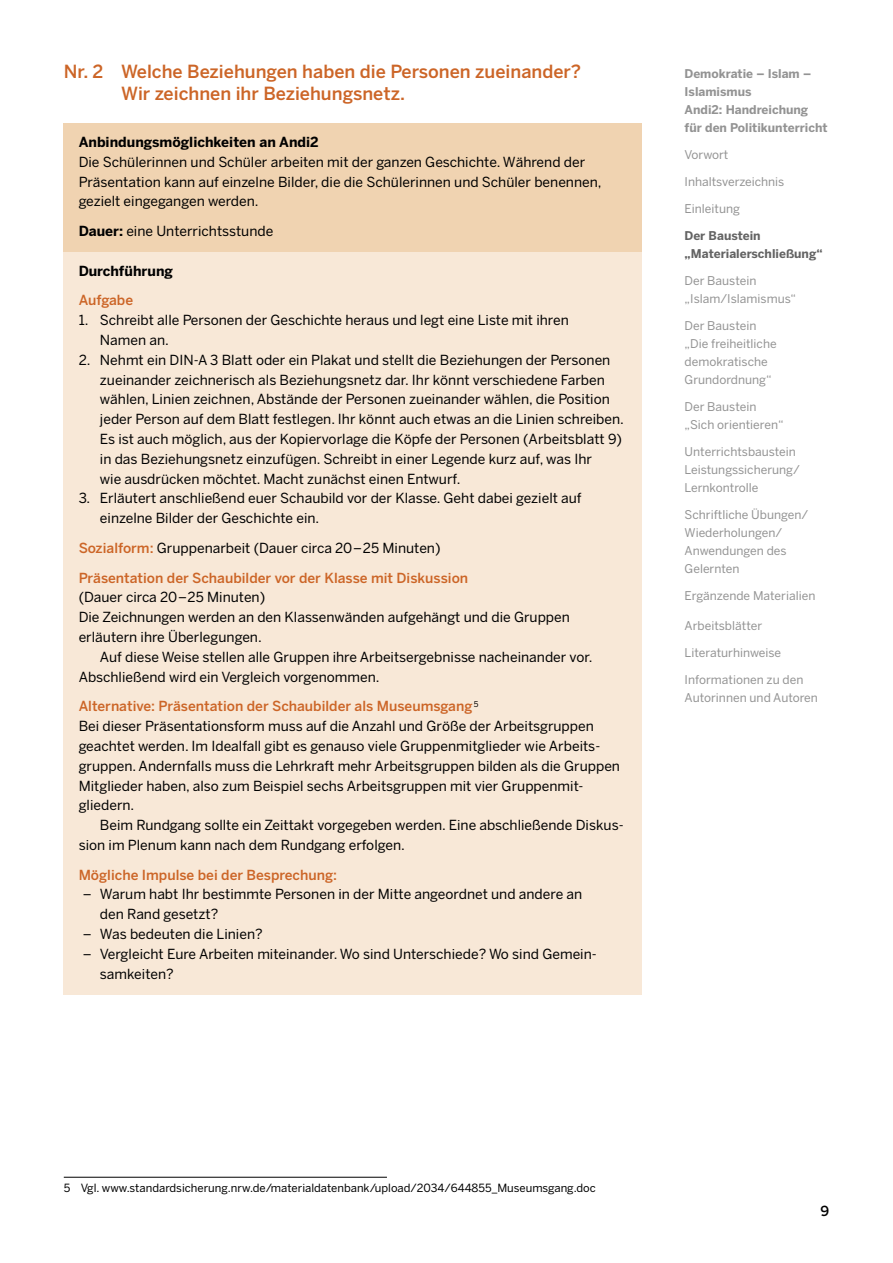
<style>
.page{position:relative;width:893px;height:1263px;background:#fff}
.page>*{position:absolute;margin:0;border:0;box-sizing:border-box;transform-origin:0 0}
.t1{font:500 18px/22.8px "Benton Sans";color:#cc6527}
.t2{font:13.8px/19.8px "Benton Sans";color:#000}
.t3{font:500 13.8px/29.7px "Benton Sans";color:#cc6527}
.t4{font:700 13.8px "Benton Sans";color:#000}
.t5{font:500 13.8px "Benton Sans";color:#000}
.t6{font:12px/18px "Benton Sans";color:#939393}
.t7{font:700 12px/18px "Benton Sans";color:#939393}
.t8{font:700 12px/18px "Benton Sans";color:#636363}
.t9{font:11.25px "Benton Sans";color:#000}
.s1{font-weight:700}
.s2{font-weight:400;color:#000}
.s3{font-weight:500;color:#cc6527}
</style>
<div class="page">
<div style="left:64px;top:252px;width:578px;height:742px;background:#f8e8d7"></div>
<div style="left:64px;top:123px;width:578px;height:129px;background:#f0d3b1"></div>
<hr style="left:64px;top:1177px;width:323px;height:1px;background:#000">
<h1 class="t1" style="left:121px;top:59px;width:462px;text-indent:-57px">Nr. 2 Welche Beziehungen haben die Personen zueinander?<br>Wir zeichnen ihr Beziehungsnetz.</h1>
<p class="t7" style="left:685px;top:64px;width:145px">Demokratie – Islam –<br>Islamismus<br>Andi2: Handreichung für den Politikunterricht</p>
<p class="t6" style="left:685px;top:145px;width:45px">Vorwort</p>
<p class="t6" style="left:685px;top:172px;width:101px">Inhaltsverzeichnis</p>
<p class="t6" style="left:685px;top:199px;width:57px">Einleitung</p>
<p class="t8" style="left:685px;top:226px;width:140px">Der Baustein „Materialerschließung“</p>
<p class="t6" style="left:685px;top:271px;width:113px">Der Baustein „Islam/Islamismus“</p>
<p class="t6" style="left:685px;top:316px;width:94px">Der Baustein „Die freiheitliche demokratische<br>Grundordnung“</p>
<p class="t6" style="left:685px;top:397px;width:101px">Der Baustein „Sich orientieren“</p>
<p class="t6" style="left:685px;top:442px;width:117px">Unterrichtsbaustein<br>Leistungssicherung/<br>Lernkontrolle</p>
<p class="t6" style="left:685px;top:505px;width:125px">Schriftliche Übungen/<br>Wiederholungen/<br>Anwendungen des<br>Gelernten</p>
<p class="t6" style="left:685px;top:586px;width:132px">Ergänzende Materialien</p>
<p class="t6" style="left:685px;top:616px;width:79px">Arbeitsblätter</p>
<p class="t6" style="left:685px;top:643px;width:98px">Literaturhinweise</p>
<p class="t6" style="left:685px;top:670px;width:135px">Informationen zu den<br>Autorinnen und Autoren</p>
<p class="t4" style="left:79px;top:134px;width:242px">Anbindungsmöglichkeiten an Andi2</p>
<p class="t2" style="left:79px;top:152px;width:524px">Die Schülerinnen und Schüler arbeiten mit der ganzen Geschichte. Während der<br>Präsentation kann auf einzelne Bilder, die die Schülerinnen und Schüler benennen, gezielt eingegangen werden.</p>
<p class="t2" style="left:79px;top:221px;width:196px"><span class="s1">Dauer:</span> eine Unterrichtsstunde</p>
<p class="t4" style="left:79px;top:262px;width:96px">Durchführung</p>
<p class="t3" style="left:79px;top:285px;width:56px">Aufgabe</p>
<p class="t2" style="left:100px;top:310px;width:470px;text-indent:-21px">1. Schreibt alle Personen der Geschichte heraus und legt eine Liste mit ihren<br>Namen an.</p>
<p class="t2" style="left:100px;top:350px;width:526px;text-indent:-21px">2. Nehmt ein DIN-A 3 Blatt oder ein Plakat und stellt die Beziehungen der Personen zueinander zeichnerisch als Beziehungsnetz dar. Ihr könnt verschiedene Farben wählen, Linien zeichnen, Abstände der Personen zueinander wählen, die Position jeder Person auf dem Blatt festlegen. Ihr könnt auch etwas an die Linien schreiben.<br>Es ist auch möglich, aus der Kopiervorlage die Köpfe der Personen (Arbeitsblatt 9) in das Beziehungsnetz einzufügen. Schreibt in einer Legende kurz auf, was Ihr<br>wie ausdrücken möchtet. Macht zunächst einen Entwurf.</p>
<p class="t2" style="left:100px;top:488px;width:483px;text-indent:-21px">3. Erläutert anschließend euer Schaubild vor der Klasse. Geht dabei gezielt auf einzelne Bilder der Geschichte ein.</p>
<p class="t3" style="left:79px;top:533px;width:391px">Sozialform: <span class="s2">Gruppenarbeit (Dauer circa 20–25 Minuten)<br></span>Präsentation der Schaubilder vor der Klasse mit Diskussion</p>
<p class="t2" style="left:79px;top:587px;width:493px">(Dauer circa 20–25 Minuten)<br>Die Zeichnungen werden an den Klassenwänden aufgehängt und die Gruppen erläutern ihre Überlegungen.</p>
<p class="t2" style="left:79px;top:647px;width:515px;text-indent:21px">Auf diese Weise stellen alle Gruppen ihre Arbeitsergebnisse nacheinander vor.<br>Abschließend wird ein Vergleich vorgenommen.</p>
<p class="t2" style="left:79px;top:696px;width:543px"><span class="s3">Alternative: Präsentation der Schaubilder als Museumsgang</span> <sup>5<br></sup>Bei dieser Präsentationsform muss auf die Anzahl und Größe der Arbeitsgruppen geachtet werden. Im Idealfall gibt es genauso viele Gruppenmitglieder wie Arbeits&shy;gruppen. Andernfalls muss die Lehrkraft mehr Arbeitsgruppen bilden als die Gruppen Mitglieder haben, also zum Beispiel sechs Arbeitsgruppen mit vier Gruppenmit&shy;gliedern.</p>
<p class="t2" style="left:79px;top:815px;width:546px;text-indent:21px">Beim Rundgang sollte ein Zeittakt vorgegeben werden. Eine abschließende Diskus&shy;sion im Plenum kann nach dem Rundgang erfolgen.</p>
<p class="t3" style="left:79px;top:859px;width:260px">Mögliche Impulse bei der Besprechung:</p>
<p class="t2" style="left:100px;top:884px;width:484px;text-indent:-17px">– Warum habt Ihr bestimmte Personen in der Mitte angeordnet und andere an den Rand gesetzt?</p>
<p class="t2" style="left:83px;top:924px;width:181px">– Was bedeuten die Linien?</p>
<p class="t2" style="left:100px;top:944px;width:497px;text-indent:-17px">– Vergleicht Eure Arbeiten miteinander. Wo sind Unterschiede? Wo sind Gemein&shy;samkeiten?</p>
<p class="t9" style="left:64px;top:1181px;width:533px">5 Vgl. www.standardsicherung.nrw.de/materialdatenbank/upload/2034/644855_Museumsgang.doc</p>
<p class="t5" style="left:820px;top:1202px;width:10px">9</p>
</div>
